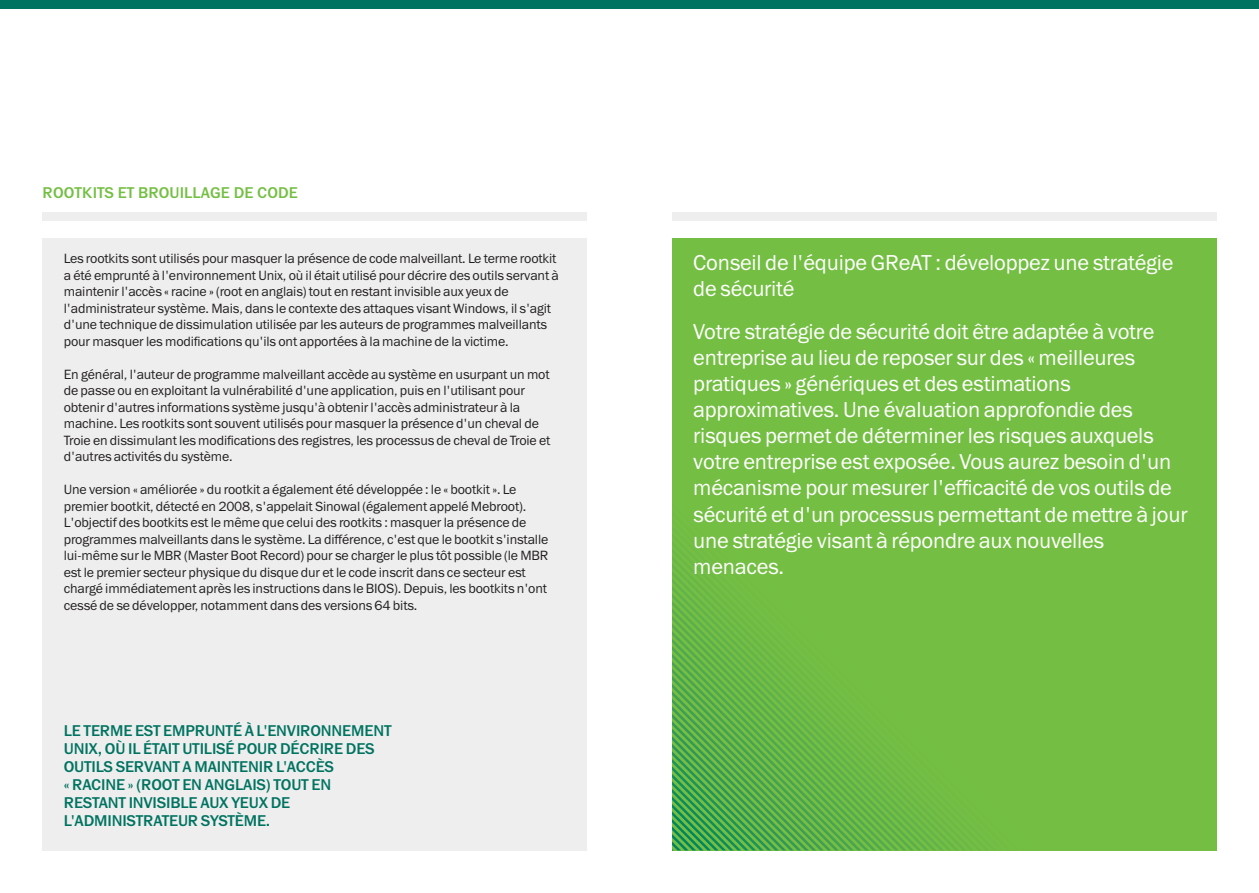
<style>
.page{position:relative;width:1259px;height:893px;background:#fff}
.page>*{position:absolute;margin:0;border:0;box-sizing:border-box;transform-origin:0 0}
.t1{font:21.75px/26.1px "Lab Gothic";letter-spacing:-.01em;color:#fff}
.t2{font:500 15.75px/18px "Lab Gothic";letter-spacing:-.01em;color:#007360}
.t3{font:500 15.75px "Lab Gothic";letter-spacing:.005em;color:#74bf43}
.t4{font:13.5px/16.5px "Lab Gothic";letter-spacing:-.01em;color:#231f20}
</style>
<div class="page">
<div style="left:0;top:0;width:629px;height:9px;background:#007360"></div>
<div style="left:629px;top:0;width:630px;height:9px;background:#007360"></div>
<div style="left:43px;top:213px;width:544px;height:8px;background:#eeeeef"></div>
<div style="left:672px;top:213px;width:544px;height:8px;background:#eeeeef"></div>
<div style="left:43px;top:238px;width:544px;height:612px;background:#eeeeef"></div>
<div style="left:672px;top:238px;width:544px;height:612px;background:#74bf43"></div>
<svg style="left:672px;top:557px;width:293px;height:293px"></svg>
<p class="t3" style="left:43px;top:183px;width:22px">ROOTK</p>
<p class="t3" style="left:93px;top:183px;width:67px">ITS ET BROU</p>
<p class="t3" style="left:180px;top:183px;width:15px">ILLAGE</p>
<p class="t3" style="left:234px;top:183px;width:45px">DE CODE</p>
<p class="t4" style="left:64px;top:250px;width:496px">Les rootkits sont utilisés pour masquer la présence de code malveillant. Le terme rootkit a été emprunté à l'environnement Unix, où il était utilisé pour décrire des outils servant à maintenir l'accès « racine » (root en anglais) tout en restant invisible aux yeux de l'administrateur système. Mais, dans le contexte des attaques visant Windows, il s'agit d'une technique de dissimulation utilisée par les auteurs de programmes malveillants pour masquer les modifications qu'ils ont apportées à la machine de la victime.</p>
<p class="t4" style="left:64px;top:366px;width:488px">En général, l'auteur de programme malveillant accède au système en usurpant un mot de passe ou en exploitant la vulnérabilité d'une application, puis en l'utilisant pour obtenir d'autres informations système jusqu'à obtenir l'accès administrateur à la machine. Les rootkits sont souvent utilisés pour masquer la présence d'un cheval de Troie en dissimulant les modifications des registres, les processus de cheval de Troie et d'autres activités du système.</p>
<p class="t4" style="left:64px;top:481px;width:486px">Une version « améliorée » du rootkit a également été développée : le « bootkit ». Le premier bootkit, détecté en 2008, s'appelait Sinowal (également appelé Mebroot).<br>L'objectif des bootkits est le même que celui des rootkits : masquer la présence de programmes malveillants dans le système. La différence, c'est que le bootkit s'installe lui-même sur le MBR (Master Boot Record) pour se charger le plus tôt possible (le MBR est le premier secteur physique du disque dur et le code inscrit dans ce secteur est chargé immédiatement après les instructions dans le BIOS). Depuis, les bootkits n'ont cessé de se développer, notamment dans des versions 64 bits.</p>
<p class="t2" style="left:64px;top:721px;width:329px">LE TERME EST EMPRUNTÉ À L'ENVI RONNEMENT UNIX, OÙ IL ÉTAIT UTILISÉ POUR DÉCRIRE DES OUTILS SERVANT A MAINTENIR L'ACC ÈS<br>« RACI NE » (ROOT EN ANGLAIS) TOUT EN RESTANT INVISIB LE AUX YEUX DE L'ADMINISTRATEUR SYSTÈME.</p>
<h1 class="t1" style="left:693px;top:249px;width:482px">Conseil de l'équipe GReAT : développez une stratégie de sécurité</h1>
<p class="t1" style="left:693px;top:318px;width:496px">Votre stratégie de sécurité doit être adaptée à votre entreprise au lieu de reposer sur des « meilleures pratiques » génériques et des estimations approximatives. Une évaluation approfondie des risques permet de déterminer les risques auxquels votre entreprise est exposée. Vous aurez besoin d'un mécanisme pour mesurer l'efficacité de vos outils de sécurité et d'un processus permettant de mettre à jour une stratégie visant à répondre aux nouvelles menaces.</p>
</div>
